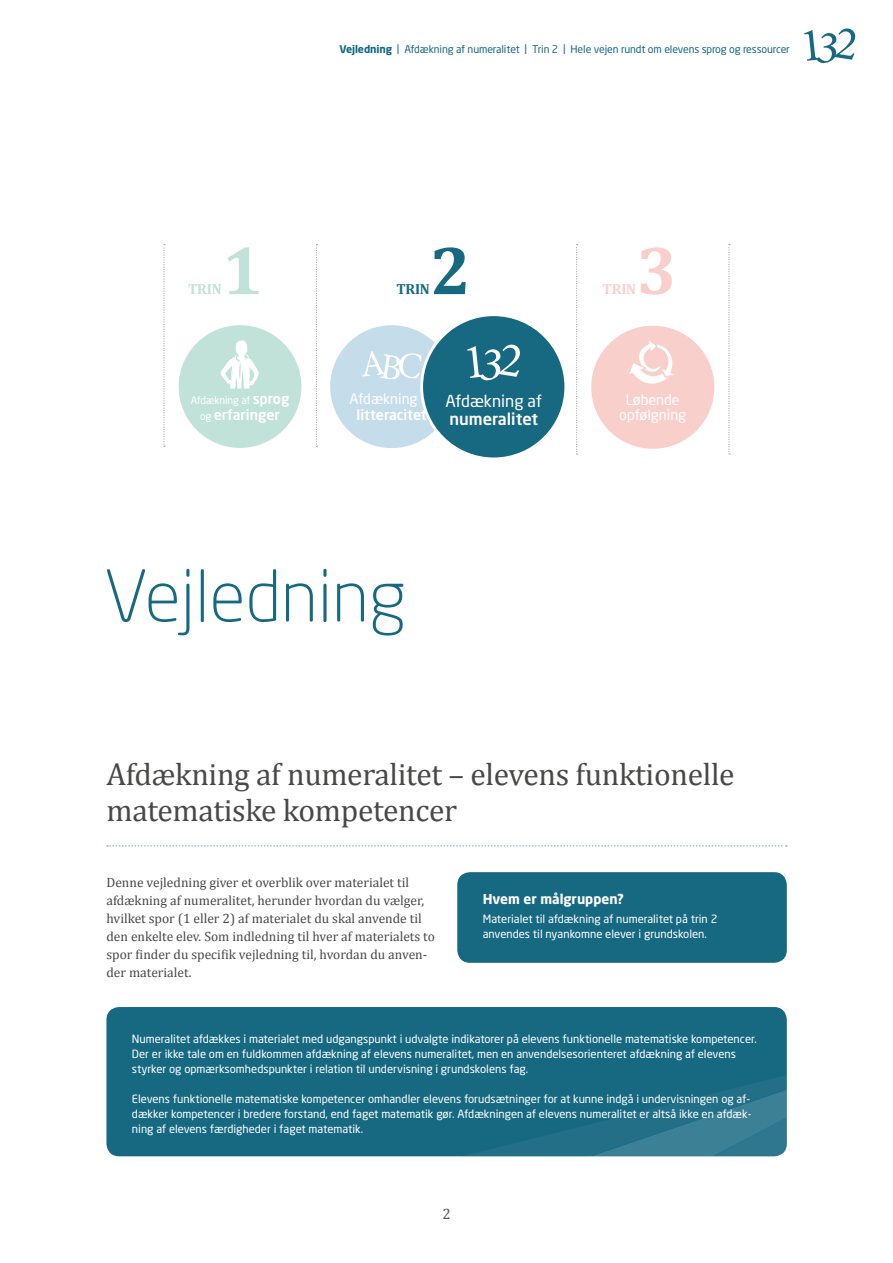
<style>
.page{position:relative;width:893px;height:1263px;background:#fff}
.page>*{position:absolute;margin:0;border:0;box-sizing:border-box;transform-origin:0 0}
.t1{font:300 70.5px "Neo Sans Std";color:#176982}
.t2{font:700 69.3px "Cambria";color:#c1e2d8}
.t3{font:700 69.3px "Cambria";color:#176982}
.t4{font:700 69.3px "Cambria";color:#f9cfcc}
.t5{font:31.5px/36px "Cambria";letter-spacing:-.01em;color:#484847}
.t6{font:16.35px/17.5px "Neo Sans Std";color:#fff}
.t7{font:15px "Cambria";color:#565655}
.t8{font:700 14.7px "Cambria";color:#c1e2d8}
.t9{font:700 14.7px "Cambria";color:#176982}
.t10{font:700 14.7px "Cambria";color:#f9cfcc}
.t11{font:500 14.25px/15.3px "Neo Sans Std";color:#fff;text-align:center}
.t12{font:14.25px/15.3px "Neo Sans Std";color:#fff;text-align:center}
.t13{font:13.5px/18px "Cambria";color:#484847}
.t14{font:700 13.5px "Neo Sans Std";color:#fff}
.t15{font:11.25px/15px "Neo Sans Std";color:#fff}
.t16{font:10.5px "Neo Sans Std";letter-spacing:-.01em;color:#176982}
.t17{font:10.35px "Neo Sans Std";letter-spacing:-.01em;color:#fff}
.s1{font-weight:700}
.s2{font-weight:500;font-size:14.25px}
.s3{font-weight:400;font-size:10.35px}
.s4{font-weight:400}
.s5{font-weight:500}
</style>
<div class="page">
<svg style="left:804px;top:28px;width:52px;height:36px"></svg>
<div style="left:457px;top:872px;width:330px;height:91px;background:#176982;border-radius:13px"></div>
<svg style="left:107px;top:845px;width:680px;height:2px"></svg>
<svg style="left:163px;top:244px;width:2px;height:203px"></svg>
<svg style="left:316px;top:244px;width:1px;height:203px"></svg>
<svg style="left:576px;top:244px;width:2px;height:210px"></svg>
<svg style="left:728px;top:244px;width:2px;height:210px"></svg>
<div style="left:177px;top:324px;width:126px;height:125px;background:#c1e2d8;border-radius:50%"></div>
<svg style="left:221px;top:340px;width:38px;height:49px"></svg>
<div style="left:590px;top:324px;width:126px;height:126px;background:#f9cfcc;border-radius:50%"></div>
<svg style="left:629px;top:341px;width:45px;height:43px"></svg>
<div style="left:329px;top:324px;width:125px;height:125px;background:#c5dcea;border-radius:50%"></div>
<svg style="left:362px;top:351px;width:59px;height:28px"></svg>
<div style="left:422px;top:315px;width:144px;height:144px;background:#176982;border-radius:50%"></div>
<div style="left:420px;top:313px;width:147px;height:147px;border:3px solid #fff;border-radius:50%"></div>
<svg style="left:467px;top:344px;width:53px;height:37px"></svg>
<div style="left:106px;top:1007px;width:681px;height:149px;background:#176982;border-radius:13px"></div>
<svg style="left:467px;top:1134px;width:88px;height:22px;fill:#226f87"></svg>
<svg style="left:555px;top:1037px;width:232px;height:119px"></svg>
<p class="t16" style="left:339px;top:42px;width:452px"><span class="s1">Vejledning</span> | Afdækning af numeralitet | Trin 2 | Hele vejen rundt om elevens sprog og ressourcer</p>
<p class="t2" style="left:222px;top:222px;width:42px">1</p>
<p class="t8" style="left:188px;top:278px;width:35px">TRIN</p>
<p class="t3" style="left:430px;top:222px;width:42px">2</p>
<p class="t9" style="left:396px;top:278px;width:35px">TRIN</p>
<p class="t4" style="left:636px;top:222px;width:42px">3</p>
<p class="t10" style="left:603px;top:278px;width:35px">TRIN</p>
<p class="t17" style="left:191px;top:394px;width:100px">Afdækning af <span class="s2">sprog</span></p>
<p class="t11" style="left:200px;top:406px;width:81px"><span class="s3">og</span> erfaringer</p>
<p class="t11" style="left:350px;top:391px;width:86px"><span class="s4">Afdækning af </span>litteracitet</p>
<p class="t6" style="left:445px;top:392px;width:98px">Afdækning af <span class="s5">numeralitet</span></p>
<p class="t12" style="left:619px;top:392px;width:69px">Løbende opfølgning</p>
<h2 class="t1" style="left:104px;top:554px;width:304px">Vejledning</h2>
<h3 class="t5" style="left:106px;top:756px;width:630px">Afdækning af numeralitet – elevens funktionelle matematiske kompetencer</h3>
<p class="t13" style="left:106px;top:873px;width:330px">Denne vejledning giver et overblik over materialet til afdækning af numeralitet, herunder hvordan du vælger, hvilket spor (1 eller 2) af materialet du skal anvende til den enkelte elev. Som indledning til hver af materialets to spor finder du specifik vejledning til, hvordan du anven&shy;der materialet.</p>
<h4 class="t14" style="left:483px;top:890px;width:143px">Hvem er målgruppen?</h4>
<p class="t15" style="left:483px;top:911px;width:236px">Materialet til afdækning af numeralitet på trin 2 anvendes til nyankomne elever i grundskolen.</p>
<p class="t15" style="left:132px;top:1031px;width:627px">Numeralitet afdækkes i materialet med udgangspunkt i udvalgte indikatorer på elevens funktionelle matematiske kompetencer.<br>Der er ikke tale om en fuldkommen afdækning af elevens numeralitet, men en anvendelsesorienteret afdækning af elevens styrker og opmærksomhedspunkter i relation til undervisning i grundskolens fag.</p>
<p class="t15" style="left:132px;top:1091px;width:621px">Elevens funktionelle matematiske kompetencer omhandler elevens forudsætninger for at kunne indgå i undervisningen og af&shy;dækker kompetencer i bredere forstand, end faget matematik gør. Afdækningen af elevens numeralitet er altså ikke en afdæk&shy;ning af elevens færdigheder i faget matematik.</p>
<h3 class="t7" style="left:442px;top:1205px;width:10px">2</h3>
</div>
